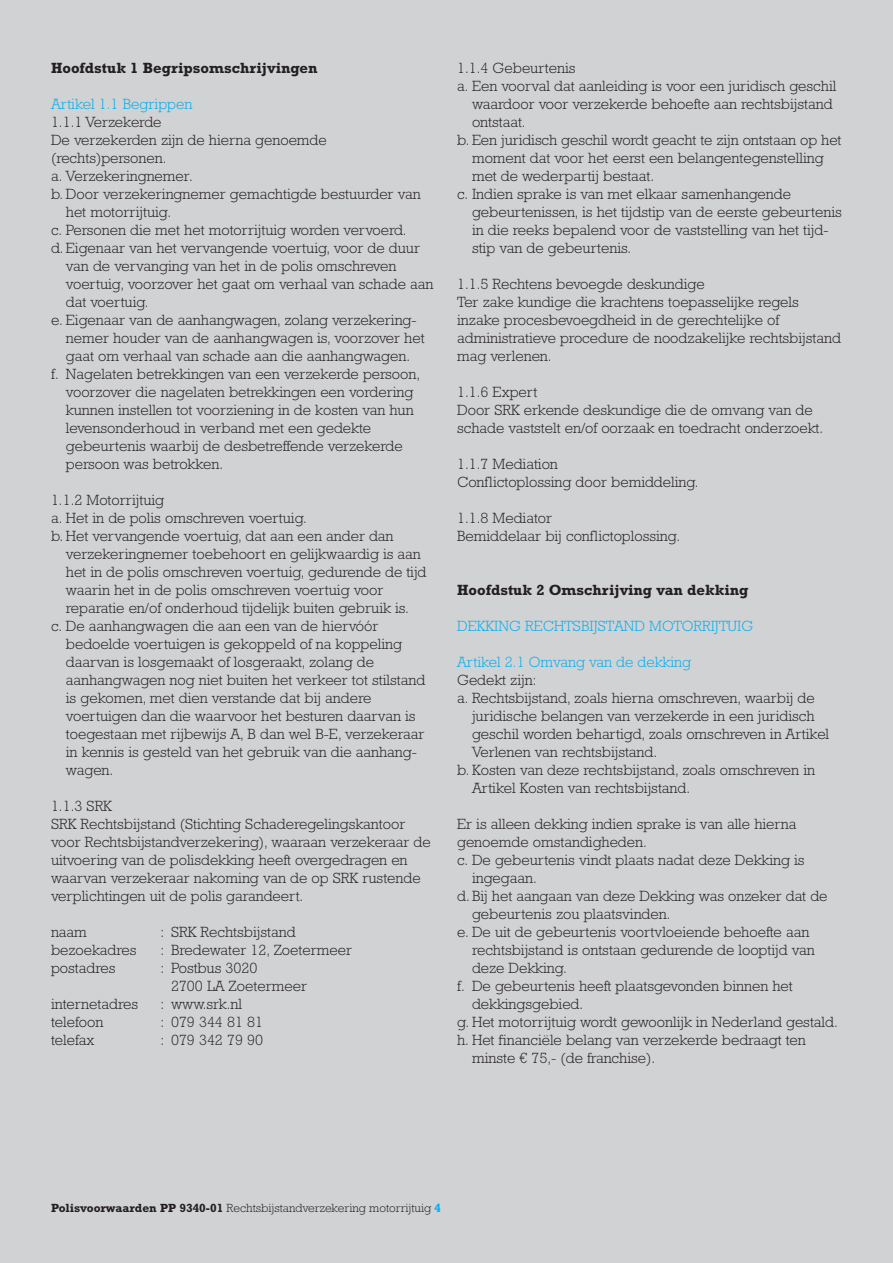
<style>
.page{position:relative;width:893px;height:1263px;background:#d1d2d4}
.page>*{position:absolute;margin:0;border:0;box-sizing:border-box;transform-origin:0 0}
.t1{font:300 15px/18px "Rockwell Std";color:#231f20}
.t2{font:300 15px "Rockwell Std";color:#00aeef}
.t3{font:700 15px "Rockwell Std";color:#231f20}
.t4{font:300 12px "Rockwell Std";color:#231f20}
.s1{font-weight:700}
</style>
<div class="page">
<p class="t3" style="left:51px;top:59px;width:268px">Hoofdstuk 1 Begripsomschrijvingen</p>
<p class="t2" style="left:51px;top:96px;width:143px">Artikel 1.1 Begrippen</p>
<p class="t1" style="left:51px;top:113px;width:112px">1.1.1 Verzekerde</p>
<p class="t1" style="left:51px;top:131px;width:277px">De verzekerden zijn de hierna genoemde</p>
<p class="t1" style="left:51px;top:149px;width:117px">(rechts)personen.</p>
<p class="t1" style="left:51px;top:167px;width:143px">a. Verzekeringnemer.</p>
<p class="t1" style="left:51px;top:185px;width:371px">b. Door verzekeringnemer gemachtigde bestuurder van</p>
<p class="t1" style="left:66px;top:203px;width:107px">het motorrijtuig.</p>
<p class="t1" style="left:51px;top:221px;width:357px">c. Personen die met het motorrijtuig worden vervoerd.</p>
<p class="t1" style="left:51px;top:239px;width:370px">d.Eigenaar van het vervangende voertuig, voor de duur</p>
<p class="t1" style="left:66px;top:257px;width:332px">van de vervanging van het in de polis omschreven</p>
<p class="t1" style="left:66px;top:275px;width:369px">voertuig, voorzover het gaat om verhaal van schade aan</p>
<p class="t1" style="left:66px;top:293px;width:84px">dat voertuig.</p>
<p class="t1" style="left:51px;top:311px;width:366px">e. Eigenaar van de aanhangwagen, zolang verzekering-</p>
<p class="t1" style="left:66px;top:329px;width:360px">nemer houder van de aanhangwagen is, voorzover het</p>
<p class="t1" style="left:66px;top:347px;width:346px">gaat om verhaal van schade aan die aanhangwagen.</p>
<p class="t1" style="left:51px;top:365px;width:371px">f. Nagelaten betrekkingen van een verzekerde persoon,</p>
<p class="t1" style="left:66px;top:383px;width:349px">voorzover die nagelaten betrekkingen een vordering</p>
<p class="t1" style="left:66px;top:401px;width:349px">kunnen instellen tot voorziening in de kosten van hun</p>
<p class="t1" style="left:66px;top:419px;width:307px">levensonderhoud in verband met een gedekte</p>
<p class="t1" style="left:66px;top:437px;width:338px">gebeurtenis waarbij de desbetreffende verzekerde</p>
<p class="t1" style="left:66px;top:455px;width:159px">persoon was betrokken.</p>
<p class="t1" style="left:51px;top:491px;width:115px">1.1.2 Motorrijtuig</p>
<p class="t1" style="left:51px;top:509px;width:257px">a. Het in de polis omschreven voertuig.</p>
<p class="t1" style="left:51px;top:527px;width:344px">b. Het vervangende voertuig, dat aan een ander dan</p>
<p class="t1" style="left:66px;top:545px;width:356px">verzekeringnemer toebehoort en gelijkwaardig is aan</p>
<p class="t1" style="left:66px;top:563px;width:362px">het in de polis omschreven voertuig, gedurende de tijd</p>
<p class="t1" style="left:66px;top:581px;width:319px">waarin het in de polis omschreven voertuig voor</p>
<p class="t1" style="left:66px;top:599px;width:345px">reparatie en/of onderhoud tijdelijk buiten gebruik is.</p>
<p class="t1" style="left:51px;top:617px;width:329px">c. De aanhangwagen die aan een van de hiervóór</p>
<p class="t1" style="left:66px;top:635px;width:338px">bedoelde voertuigen is gekoppeld of na koppeling</p>
<p class="t1" style="left:66px;top:653px;width:310px">daarvan is losgemaakt of losgeraakt, zolang de</p>
<p class="t1" style="left:66px;top:671px;width:361px">aanhangwagen nog niet buiten het verkeer tot stilstand</p>
<p class="t1" style="left:66px;top:689px;width:307px">is gekomen, met dien verstande dat bij andere</p>
<p class="t1" style="left:66px;top:707px;width:351px">voertuigen dan die waarvoor het besturen daarvan is</p>
<p class="t1" style="left:66px;top:725px;width:360px">toegestaan met rijbewijs A, B dan wel B-E, verzekeraar</p>
<p class="t1" style="left:66px;top:743px;width:351px">in kennis is gesteld van het gebruik van die aanhang-</p>
<p class="t1" style="left:66px;top:761px;width:49px">wagen.</p>
<p class="t1" style="left:51px;top:797px;width:381px">1.1.3 SRK<br>SRK Rechtsbijstand (Stichting Schaderegelingskantoor voor Rechtsbijstandverzekering), waaraan verzekeraar de uitvoering van de polisdekking heeft overgedragen en waarvan verzekeraar nakoming van de op SRK rustende verplichtingen uit de polis garandeert.</p>
<p class="t1" style="left:51px;top:923px;width:37px">naam</p>
<p class="t1" style="left:161px;top:923px;width:137px">: SRK Rechtsbijstand</p>
<p class="t1" style="left:51px;top:941px;width:87px">bezoekadres</p>
<p class="t1" style="left:161px;top:941px;width:193px">: Bredewater 12, Zoetermeer</p>
<p class="t1" style="left:51px;top:959px;width:66px">postadres</p>
<p class="t1" style="left:171px;top:959px;width:137px;text-indent:-10px">: Postbus 3020<br>2700 LA Zoetermeer</p>
<p class="t1" style="left:51px;top:995px;width:89px">internetadres</p>
<p class="t1" style="left:161px;top:995px;width:83px">: www.srk.nl</p>
<p class="t1" style="left:51px;top:1013px;width:54px">telefoon</p>
<p class="t1" style="left:161px;top:1013px;width:104px">: 079 344 81 81</p>
<p class="t1" style="left:51px;top:1031px;width:45px">telefax</p>
<p class="t1" style="left:161px;top:1031px;width:104px">: 079 342 79 90</p>
<p class="t1" style="left:457px;top:59px;width:120px">1.1.4 Gebeurtenis</p>
<p class="t1" style="left:457px;top:77px;width:381px">a. Een voorval dat aanleiding is voor een juridisch geschil</p>
<p class="t1" style="left:472px;top:95px;width:362px">waardoor voor verzekerde behoefte aan rechtsbijstand</p>
<p class="t1" style="left:472px;top:113px;width:55px">ontstaat.</p>
<p class="t1" style="left:457px;top:131px;width:386px">b. Een juridisch geschil wordt geacht te zijn ontstaan op het</p>
<p class="t1" style="left:472px;top:149px;width:353px">moment dat voor het eerst een belangentegenstelling</p>
<p class="t1" style="left:472px;top:167px;width:184px">met de wederpartij bestaat.</p>
<p class="t1" style="left:457px;top:185px;width:335px">c. Indien sprake is van met elkaar samenhangende</p>
<p class="t1" style="left:472px;top:203px;width:371px">gebeurtenissen, is het tijdstip van de eerste gebeurtenis</p>
<p class="t1" style="left:472px;top:221px;width:358px">in die reeks bepalend voor de vaststelling van het tijd-</p>
<p class="t1" style="left:472px;top:239px;width:161px">stip van de gebeurtenis.</p>
<p class="t1" style="left:457px;top:275px;width:385px">1.1.5 Rechtens bevoegde deskundige<br>Ter zake kundige die krachtens toepasselijke regels inzake procesbevoegdheid in de gerechtelijke of administratieve procedure de noodzakelijke rechtsbijstand mag verlenen.</p>
<p class="t1" style="left:457px;top:383px;width:367px">1.1.6 Expert<br>Door SRK erkende deskundige die de omvang van de schade vaststelt en/of oorzaak en toedracht onderzoekt.</p>
<p class="t1" style="left:457px;top:455px;width:243px">1.1.7 Mediation<br>Conflictoplossing door bemiddeling.</p>
<p class="t1" style="left:457px;top:509px;width:224px">1.1.8 Mediator<br>Bemiddelaar bij conflictoplossing.</p>
<p class="t3" style="left:457px;top:581px;width:293px">Hoofdstuk 2 Omschrijving van dekking</p>
<p class="t2" style="left:457px;top:618px;width:298px">DEKKING RECHTSBIJSTAND MOTORRIJTUIG</p>
<p class="t2" style="left:457px;top:654px;width:235px">Artikel 2.1 Omvang van de dekking</p>
<p class="t1" style="left:457px;top:671px;width:81px">Gedekt zijn:</p>
<p class="t1" style="left:457px;top:689px;width:359px">a. Rechtsbijstand, zoals hierna omschreven, waarbij de</p>
<p class="t1" style="left:472px;top:707px;width:344px">juridische belangen van verzekerde in een juridisch</p>
<p class="t1" style="left:472px;top:725px;width:359px">geschil worden behartigd, zoals omschreven in Artikel</p>
<p class="t1" style="left:472px;top:743px;width:187px">Verlenen van rechtsbijstand.</p>
<p class="t1" style="left:457px;top:761px;width:359px">b. Kosten van deze rechtsbijstand, zoals omschreven in</p>
<p class="t1" style="left:472px;top:779px;width:220px">Artikel Kosten van rechtsbijstand.</p>
<p class="t1" style="left:457px;top:815px;width:341px">Er is alleen dekking indien sprake is van alle hierna</p>
<p class="t1" style="left:457px;top:833px;width:191px">genoemde omstandigheden.</p>
<p class="t1" style="left:457px;top:851px;width:349px">c. De gebeurtenis vindt plaats nadat deze Dekking is</p>
<p class="t1" style="left:472px;top:869px;width:66px">ingegaan.</p>
<p class="t1" style="left:457px;top:887px;width:372px">d. Bij het aangaan van deze Dekking was onzeker dat de</p>
<p class="t1" style="left:472px;top:905px;width:200px">gebeurtenis zou plaatsvinden.</p>
<p class="t1" style="left:457px;top:923px;width:354px">e. De uit de gebeurtenis voortvloeiende behoefte aan</p>
<p class="t1" style="left:472px;top:941px;width:344px">rechtsbijstand is ontstaan gedurende de looptijd van</p>
<p class="t1" style="left:472px;top:959px;width:96px">deze Dekking.</p>
<p class="t1" style="left:457px;top:977px;width:337px">f. De gebeurtenis heeft plaatsgevonden binnen het</p>
<p class="t1" style="left:472px;top:995px;width:113px">dekkingsgebied.</p>
<p class="t1" style="left:457px;top:1013px;width:382px">g. Het motorrijtuig wordt gewoonlijk in Nederland gestald.</p>
<p class="t1" style="left:457px;top:1031px;width:350px">h. Het financiële belang van verzekerde bedraagt ten</p>
<p class="t1" style="left:472px;top:1049px;width:185px">minste € 75,- (de franchise).</p>
<p class="t4" style="left:51px;top:1201px;width:382px"><span class="s1">Polisvoorwaarden PP 9340-01</span> Rechtsbijstandverzekering motorrijtuig</p>
</div>
